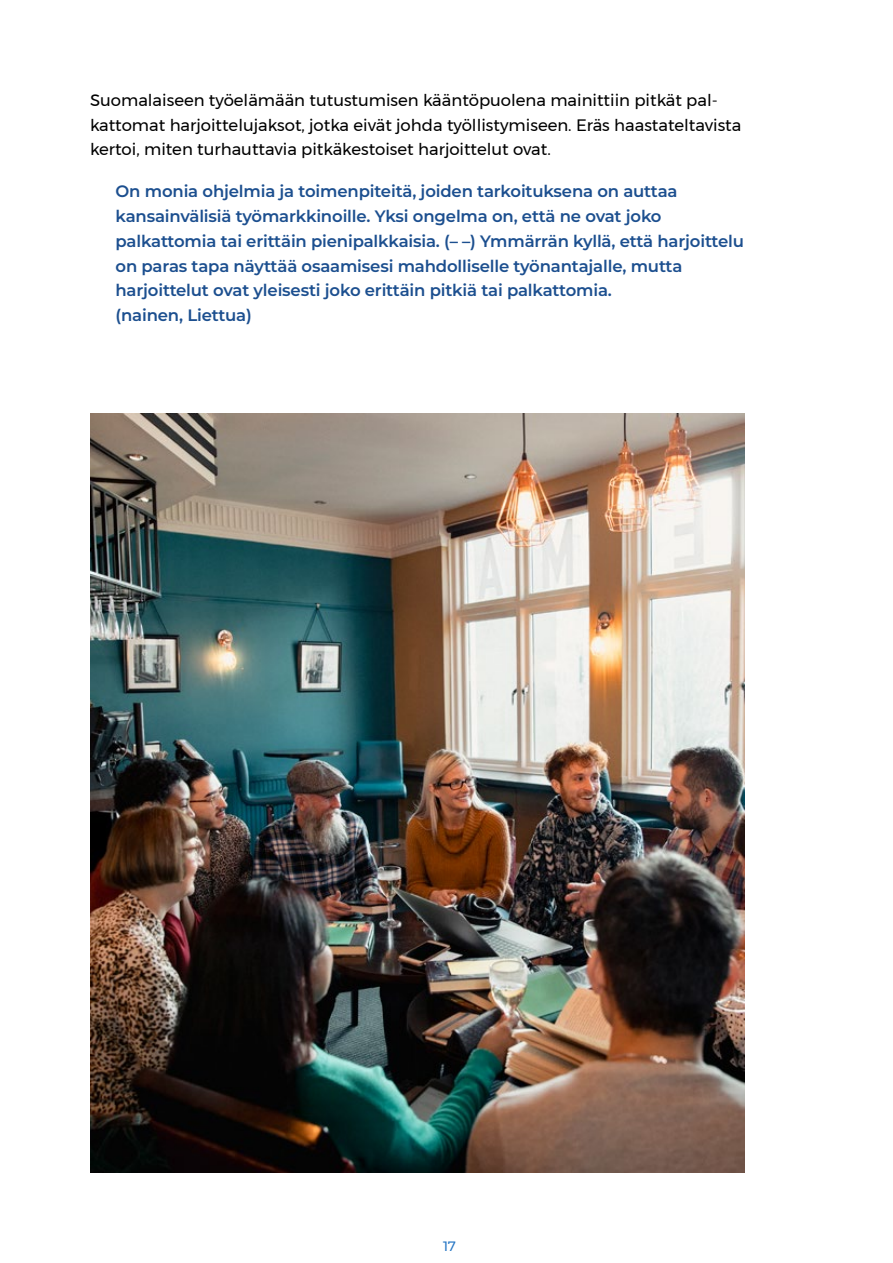
<style>
.page{position:relative;width:893px;height:1263px;background:#fff}
.page>*{position:absolute;margin:0;border:0;box-sizing:border-box;transform-origin:0 0}
.lainaus_11-_sininen{font:600 16.5px/24.8px "Montserrat";letter-spacing:-.01em;color:#1c4f8f}
.Leipäteksti_11{font:16.5px/24.8px "Montserrat";color:#000}
.t1{font:13.5px "Montserrat";color:#2374c3}
</style>
<div class="page">
<img style="left:90px;top:413px;width:654px;height:760px">
<p class="Leipäteksti_11" style="left:90px;top:88px;width:653px">Suomalaiseen työelämään tutustumisen kääntöpuolena mainittiin pitkät pal&shy;kattomat harjoittelujaksot, jotka eivät johda työllistymiseen. Eräs haastateltavista kertoi, miten turhauttavia pitkäkestoiset harjoittelut ovat.</p>
<p class="lainaus_11-_sininen" style="left:116px;top:178px;width:630px">On monia ohjelmia ja toimenpiteitä, joiden tarkoituksena on auttaa kansainvälisiä työmarkkinoille. Yksi ongelma on, että ne ovat joko palkattomia tai erittäin pienipalkkaisia. (– –) Ymmärrän kyllä, että harjoittelu on paras tapa näyttää osaamisesi mahdolliselle työnantajalle, mutta harjoittelut ovat yleisesti joko erittäin pitkiä tai palkattomia.<br>(nainen, Liettua)</p>
<p class="t1" style="left:443px;top:1235px;width:14px">17</p>
</div>
